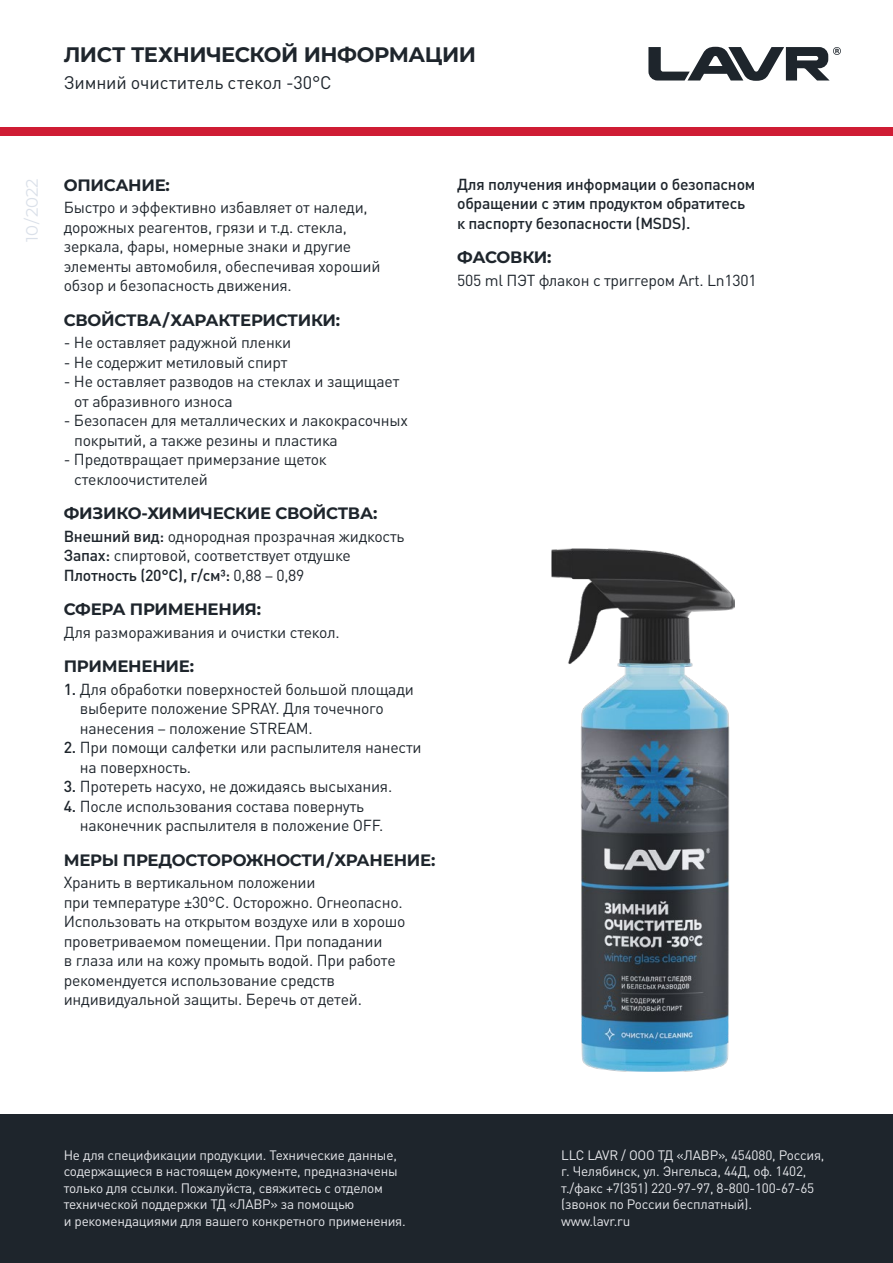
<style>
.page{position:relative;width:893px;height:1263px;background:#fff}
.page>*{position:absolute;margin:0;border:0;box-sizing:border-box;transform-origin:0 0}
.t1{font:700 21px "Montserrat";letter-spacing:-.025em;color:#1e252c}
.t2{font:18px "DIN Pro";letter-spacing:-.005em;color:#1e252c}
.t3{font:700 16.5px "Montserrat";letter-spacing:-.015em;color:#1e252c}
.t4{font:16.5px "Montserrat";letter-spacing:-.015em;color:#dae0e9}
.t5{font:15.75px/19.5px "DIN Pro";letter-spacing:-.015em;color:#1e252c}
.t6{font:500 15.75px/19.5px "DIN Pro";letter-spacing:-.015em;color:#1e252c}
.t7{font:13.5px/16.5px "DIN Pro";letter-spacing:-.015em;color:#e7e8ec}
.s1{font-weight:500}
.s2{font-family:"Myriad Pro"}
</style>
<div class="page">
<div style="left:0;top:1114px;width:893px;height:149px;background:#1e252c"></div>
<svg style="left:648px;top:47px;width:193px;height:34px"></svg>
<div style="left:0;top:128px;width:893px;height:8px;background:#cf1d34"></div>
<img style="left:552px;top:549px;width:183px;height:522px">
<h1 class="t1" style="left:64px;top:41px;width:414px">ЛИСТ ТЕХНИЧЕСКОЙ ИНФОРМАЦИИ</h1>
<p class="t2" style="left:64px;top:69px;width:269px">Зимний очиститель стекол -30°C</p>
<p class="t4" style="left:21px;top:242px;width:64px;rotate:-90deg">10 / 2022</p>
<p class="t3" style="left:64px;top:174px;width:108px">ОПИСАНИЕ:</p>
<p class="t5" style="left:64px;top:196px;width:318px">Быстро и эффективно избавляет от наледи, дорожных реагентов, грязи и т.д. стекла, зеркала, фары, номерные знаки и другие элементы автомобиля, обеспечивая хороший обзор и безопасность движения.</p>
<p class="t3" style="left:64px;top:309px;width:278px">СВОЙСТВА / ХАРАКТЕРИСТИКИ:</p>
<p class="t5" style="left:64px;top:331px;width:229px">- Не оставляет радужной пленки</p>
<p class="t5" style="left:64px;top:351px;width:225px">- Не содержит метиловый спирт</p>
<p class="t5" style="left:74px;top:370px;width:327px;text-indent:-11px">- Не оставляет разводов на стеклах и защищает от абразивного износа</p>
<p class="t5" style="left:74px;top:409px;width:335px;text-indent:-11px">- Безопасен для металлических и лакокрасочных покрытий, а также резины и пластика</p>
<p class="t5" style="left:74px;top:448px;width:254px;text-indent:-11px">- Предотвращает примерзание щеток стеклоочистителей</p>
<p class="t3" style="left:64px;top:502px;width:315px">ФИЗИКО-ХИМИЧЕСКИЕ СВОЙСТВА:</p>
<p class="t5" style="left:64px;top:525px;width:342px"><span class="s1">Внешний вид:</span> однородная прозрачная жидкость<br><span class="s1">Запах:</span> спиртовой, соответствует отдушке<br><span class="s1">Плотность (20°С), г/см3:</span> 0,88 <span class="s2">–</span> 0,89</p>
<p class="t3" style="left:64px;top:598px;width:199px">СФЕРА ПРИМЕНЕНИЯ:</p>
<p class="t5" style="left:64px;top:621px;width:277px">Для размораживания и очистки стекол.</p>
<p class="t3" style="left:64px;top:655px;width:132px">ПРИМЕНЕНИЕ:</p>
<p class="t5" style="left:80px;top:678px;width:336px;text-indent:-16px"><span class="s1">1.</span> Для обработки поверхностей большой площади выберите положение SPRAY. Для точечного нанесения <span class="s2">–</span> положение STREAM.</p>
<p class="t5" style="left:80px;top:736px;width:343px;text-indent:-16px"><span class="s1">2.</span> При помощи салфетки или распылителя нанести на поверхность.</p>
<p class="t5" style="left:64px;top:775px;width:330px"><span class="s1">3.</span> Протереть насухо, не дожидаясь высыхания.</p>
<p class="t5" style="left:80px;top:795px;width:305px;text-indent:-16px"><span class="s1">4.</span> После использования состава повернуть наконечник распылителя в положение OFF.</p>
<p class="t3" style="left:64px;top:849px;width:373px">МЕРЫ ПРЕДОСТОРОЖНОСТИ / ХРАНЕНИЕ:</p>
<p class="t5" style="left:64px;top:871px;width:343px">Хранить в вертикальном положении<br>при температуре ±30°С. Осторожно. Огнеопасно.<br>Использовать на открытом воздухе или в хорошо проветриваемом помещении. При попадании<br>в глаза или на кожу промыть водой. При работе рекомендуется использование средств индивидуальной защиты. Беречь от детей.</p>
<p class="t6" style="left:457px;top:173px;width:300px">Для получения информации о безопасном обращении с этим продуктом обратитесь к паспорту безопасности (MSDS).</p>
<p class="t3" style="left:457px;top:246px;width:96px">ФАСОВКИ:</p>
<p class="t5" style="left:457px;top:269px;width:301px">505 ml ПЭТ флакон с триггером Art. Ln1301</p>
<p class="t7" style="left:64px;top:1145px;width:344px">Не для спецификации продукции. Технические данные, содержащиеся в настоящем документе, предназначены только для ссылки. Пожалуйста, свяжитесь с отделом технической поддержки ТД «ЛАВР» за помощью<br>и рекомендациями для вашего конкретного применения.</p>
<p class="t7" style="left:561px;top:1145px;width:265px">LLC LAVR / ООО ТД «ЛАВР», 454080, Россия, г. Челябинск, ул. Энгельса, 44Д, оф. 1402, т./факс +7(351) 220-97-97, 8-800-100-67-65 (звонок по России бесплатный).<br>www.lavr.ru</p>
</div>
